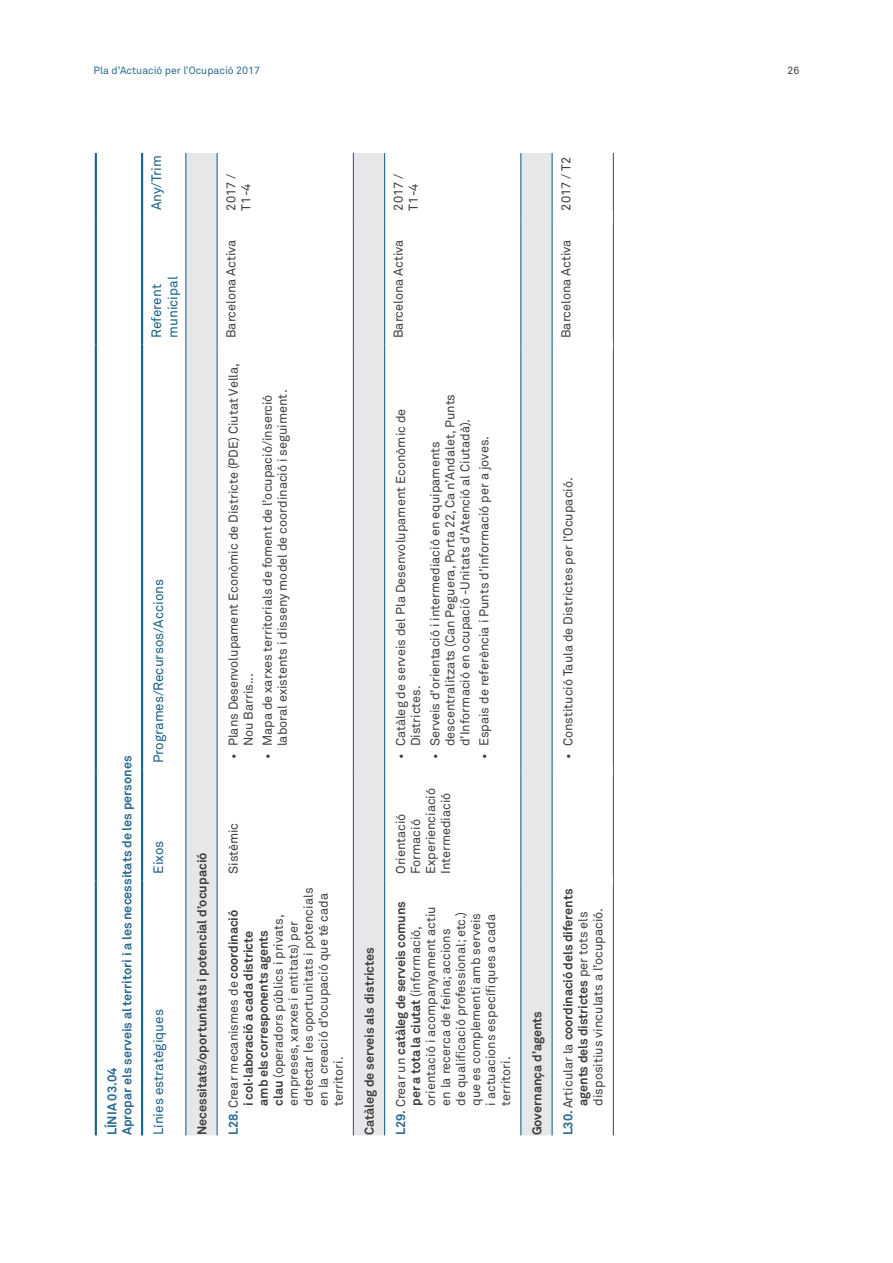
<style>
.page{position:relative;width:893px;height:1263px;background:#fff}
.page>*{position:absolute;margin:0;border:0;box-sizing:border-box;transform-origin:0 0}
.t1{font:13.5px/16.2px "Akkurat Std";color:#186186}
.t2{font:12.75px/15px "Akkurat Std";color:#3e3e3f}
.t3{font:700 12.75px "Akkurat Std";color:#3e3e3f}
.t4{font:700 12.75px/15px "Akkurat Std";color:#2b6b8f}
.t5{font:10.5px "Akkurat Std";color:#2b6b8f}
.t6{font:10.5px "Akkurat Std";color:#3e3e3f}
.s1{font-weight:700;color:#2b6b8f}
.s2{font-weight:700}
</style>
<div class="page">
<svg style="left:186px;top:153px;width:366px;height:982px"></svg>
<hr style="left:613px;top:880px;width:1px;height:255px;background:#186186">
<hr style="left:613px;top:770px;width:1px;height:110px;background:#186186">
<hr style="left:613px;top:344px;width:1px;height:426px;background:#186186">
<hr style="left:613px;top:217px;width:1px;height:127px;background:#186186">
<hr style="left:613px;top:153px;width:1px;height:64px;background:#186186">
<div style="left:218px;top:874px;width:135px;height:13px;background:#fff"></div>
<div style="left:218px;top:763px;width:135px;height:13px;background:#fff"></div>
<div style="left:218px;top:338px;width:135px;height:13px;background:#fff"></div>
<div style="left:218px;top:210px;width:135px;height:13px;background:#fff"></div>
<div style="left:385px;top:874px;width:135px;height:13px;background:#fff"></div>
<div style="left:385px;top:763px;width:135px;height:13px;background:#fff"></div>
<div style="left:385px;top:338px;width:135px;height:13px;background:#fff"></div>
<div style="left:385px;top:210px;width:135px;height:13px;background:#fff"></div>
<hr style="left:95px;top:880px;width:2px;height:255px;background:#186186">
<hr style="left:95px;top:770px;width:2px;height:110px;background:#186186">
<hr style="left:95px;top:344px;width:2px;height:426px;background:#186186">
<hr style="left:95px;top:217px;width:2px;height:127px;background:#186186">
<hr style="left:95px;top:153px;width:2px;height:64px;background:#186186">
<hr style="left:141px;top:880px;width:2px;height:255px;background:#186186">
<hr style="left:141px;top:770px;width:2px;height:110px;background:#186186">
<hr style="left:141px;top:344px;width:2px;height:426px;background:#186186">
<hr style="left:141px;top:217px;width:2px;height:127px;background:#186186">
<hr style="left:141px;top:153px;width:2px;height:64px;background:#186186">
<hr style="left:185px;top:880px;width:1px;height:255px;background:#186186">
<hr style="left:185px;top:770px;width:1px;height:110px;background:#186186">
<hr style="left:185px;top:344px;width:1px;height:426px;background:#186186">
<hr style="left:185px;top:217px;width:1px;height:127px;background:#186186">
<hr style="left:185px;top:153px;width:1px;height:64px;background:#186186">
<hr style="left:217px;top:880px;width:1px;height:255px;background:#186186">
<hr style="left:217px;top:770px;width:1px;height:110px;background:#186186">
<hr style="left:217px;top:344px;width:1px;height:426px;background:#186186">
<hr style="left:217px;top:217px;width:1px;height:127px;background:#186186">
<hr style="left:217px;top:153px;width:1px;height:64px;background:#186186">
<hr style="left:353px;top:880px;width:1px;height:255px;background:#186186">
<hr style="left:353px;top:770px;width:1px;height:110px;background:#186186">
<hr style="left:353px;top:344px;width:1px;height:426px;background:#186186">
<hr style="left:353px;top:217px;width:1px;height:127px;background:#186186">
<hr style="left:353px;top:153px;width:1px;height:64px;background:#186186">
<hr style="left:384px;top:880px;width:1px;height:255px;background:#186186">
<hr style="left:384px;top:770px;width:1px;height:110px;background:#186186">
<hr style="left:384px;top:344px;width:1px;height:426px;background:#186186">
<hr style="left:384px;top:217px;width:1px;height:127px;background:#186186">
<hr style="left:384px;top:153px;width:1px;height:64px;background:#186186">
<hr style="left:520px;top:880px;width:1px;height:255px;background:#186186">
<hr style="left:520px;top:770px;width:1px;height:110px;background:#186186">
<hr style="left:520px;top:344px;width:1px;height:426px;background:#186186">
<hr style="left:520px;top:217px;width:1px;height:127px;background:#186186">
<hr style="left:520px;top:153px;width:1px;height:64px;background:#186186">
<hr style="left:552px;top:880px;width:1px;height:255px;background:#186186">
<hr style="left:552px;top:770px;width:1px;height:110px;background:#186186">
<hr style="left:552px;top:344px;width:1px;height:426px;background:#186186">
<hr style="left:552px;top:217px;width:1px;height:127px;background:#186186">
<hr style="left:552px;top:153px;width:1px;height:64px;background:#186186">
<p class="t5" style="left:94px;top:64px;width:168px">Pla d’Actuació per l’Ocupació 2017</p>
<p class="t6" style="left:787px;top:64px;width:13px">26</p>
<p class="t1" style="left:148px;top:210px;width:57px;rotate:-90deg">Any/Trim</p>
<p class="t1" style="left:148px;top:338px;width:63px;rotate:-90deg">Referent municipal</p>
<p class="t4" style="left:104px;top:1135px;width:381px;rotate:-90deg">LÍNIA 03.04<br>Apropar els serveis al territori i a les necessitats de les persones</p>
<p class="t1" style="left:151px;top:763px;width:186px;rotate:-90deg">Programes/Recursos/Accions</p>
<p class="t1" style="left:151px;top:874px;width:35px;rotate:-90deg">Eixos</p>
<p class="t1" style="left:151px;top:1135px;width:128px;rotate:-90deg">Línies estratègiques</p>
<p class="t3" style="left:194px;top:1135px;width:284px;rotate:-90deg">Necessitats/oportunitats i potencial d’ocupació</p>
<p class="t2" style="left:224px;top:210px;width:39px;rotate:-90deg">2017 /<br>T1-4</p>
<p class="t2" style="left:224px;top:338px;width:100px;rotate:-90deg">Barcelona Activa</p>
<p class="t2" style="left:226px;top:746px;width:385px;text-indent:-13px;rotate:-90deg">• Plans Desenvolupament Econòmic de Districte (PDE) Ciutat Vella,<br>Nou Barris...</p>
<p class="t2" style="left:260px;top:746px;width:358px;text-indent:-13px;rotate:-90deg">• Mapa de xarxes territorials de foment de l’ocupació/inserció laboral existents i disseny model de coordinació i seguiment.</p>
<p class="t2" style="left:226px;top:874px;width:52px;rotate:-90deg">Sistèmic</p>
<p class="t2" style="left:226px;top:1106px;width:219px;text-indent:-30px;rotate:-90deg"><span class="s1">L28.</span> Crear mecanismes de <span class="s2">coordinació<br>i col·laboració a cada districte<br>amb els corresponents agents<br>clau</span> (operadors públics i privats, empreses, xarxes i entitats) per detectar les oportunitats i potencials en la creació d’ocupació que té cada territori.</p>
<p class="t2" style="left:391px;top:210px;width:39px;rotate:-90deg">2017 /<br>T1-4</p>
<p class="t2" style="left:391px;top:338px;width:100px;rotate:-90deg">Barcelona Activa</p>
<p class="t3" style="left:362px;top:1135px;width:190px;rotate:-90deg">Catàleg de serveis als districtes</p>
<p class="t2" style="left:393px;top:746px;width:339px;text-indent:-13px;rotate:-90deg">• Catàleg de serveis del Pla Desenvolupament Econòmic de<br>Districtes.</p>
<p class="t2" style="left:427px;top:746px;width:354px;text-indent:-13px;rotate:-90deg">• Serveis d’orientació i intermediació en equipaments descentralitzats (Can Peguera, Porta 22, Ca n’Andalet, Punts d’Informació en ocupació -Unitats d’Atenció al Ciutadà).</p>
<p class="t2" style="left:477px;top:759px;width:324px;rotate:-90deg">• Espais de referència i Punts d’informació per a joves.</p>
<p class="t2" style="left:393px;top:874px;width:87px;rotate:-90deg">Orientació<br>Formació<br>Experienciació<br>Intermediació</p>
<p class="t2" style="left:393px;top:1106px;width:206px;text-indent:-30px;rotate:-90deg"><span class="s1">L29.</span> Crear un <span class="s2">catàleg de serveis comuns per a tota la ciutat</span> (informació, orientació i acompanyament actiu en la recerca de feina; accions<br>de qualificació professional; etc.) que es complementi amb serveis<br>i actuacions específiques a cada territori.</p>
<p class="t2" style="left:559px;top:211px;width:55px;rotate:-90deg">2017 / T2</p>
<p class="t2" style="left:559px;top:338px;width:100px;rotate:-90deg">Barcelona Activa</p>
<p class="t2" style="left:561px;top:759px;width:283px;rotate:-90deg">• Constitució Taula de Districtes per l’Ocupació.</p>
<p class="t3" style="left:529px;top:1135px;width:126px;rotate:-90deg">Governança d’agents</p>
<p class="t2" style="left:561px;top:1106px;width:218px;text-indent:-30px;rotate:-90deg"><span class="s1">L30.</span> Articular la <span class="s2">coordinació dels diferents agents dels districtes</span> per tots els dispositius vinculats a l’ocupació.</p>
</div>
